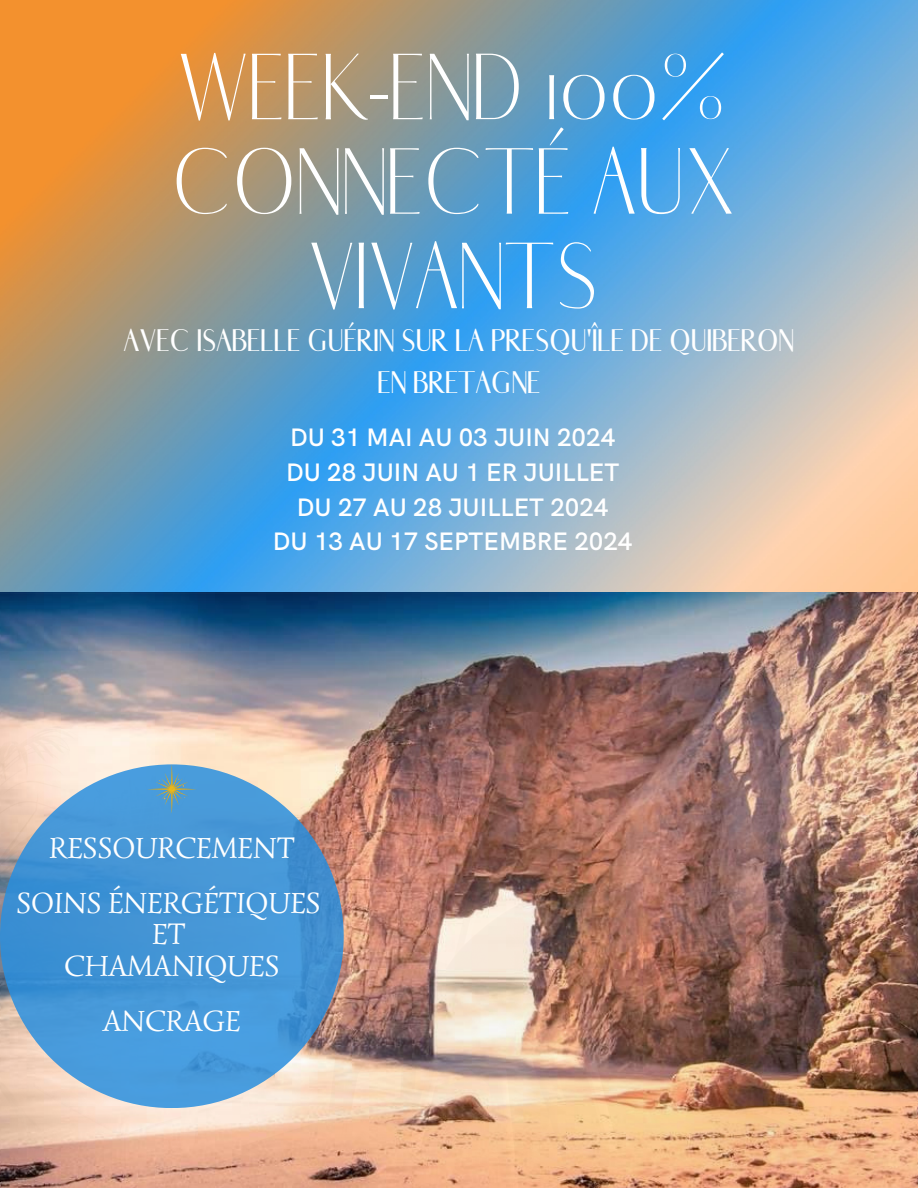
<style>
.page{position:relative;width:918px;height:1188px;background:#fff}
.page>*{position:absolute;margin:0;border:0;box-sizing:border-box;transform-origin:0 0}
.t1{font:300 90px/94.5px "Abiah";color:#fff;text-align:center}
.t2{font:30px/41.7px "Abiah";color:#fff;text-align:center}
.t3{font:30px/31.5px "Simonetta";color:#fff;text-align:center}
.t4{font:600 25.35px "HK Grotesk Pro";color:#fff}
</style>
<div class="page">
<img style="left:0;top:0;width:918px;height:593px">
<img style="left:0;top:593px;width:918px;height:595px">
<div style="left:0;top:764px;width:344px;height:344px;background:linear-gradient(to right,#3f94d7,#4896d5);border-radius:50%"></div>
<svg style="left:147px;top:764px;width:50px;height:50px;background:#599ec9"></svg>
<h2 class="t1" style="left:171px;top:42px;width:564px">WEEK-END 100%<br>CONNECTÉ AUX<br>VIVANTS</h2>
<p class="t2" style="left:124px;top:320px;width:672px">AVEC ISABELLE GUÉRIN SUR LA PRESQU'ÎLE DE QUIBERON<br>EN BRETAGNE</p>
<p class="t4" style="left:290px;top:423px;width:326px">DU 31 MAI AU 03 JUIN 2024</p>
<p class="t4" style="left:286px;top:458px;width:335px">DU 28 JUIN AU 1 ER JUILLET</p>
<p class="t4" style="left:297px;top:493px;width:313px">DU 27 AU 28 JUILLET 2024</p>
<h2 class="t4" style="left:273px;top:528px;width:361px">DU 13 AU 17 SEPTEMBRE 2024</h2>
<p class="t3" style="left:49px;top:832px;width:247px">RESSOURCEMENT</p>
<p class="t3" style="left:16px;top:887px;width:306px">SOINS ÉNERGÉTIQUES<br>ET<br>CHAMANIQUES</p>
<p class="t3" style="left:103px;top:1005px;width:139px">ANCRAGE</p>
</div>
